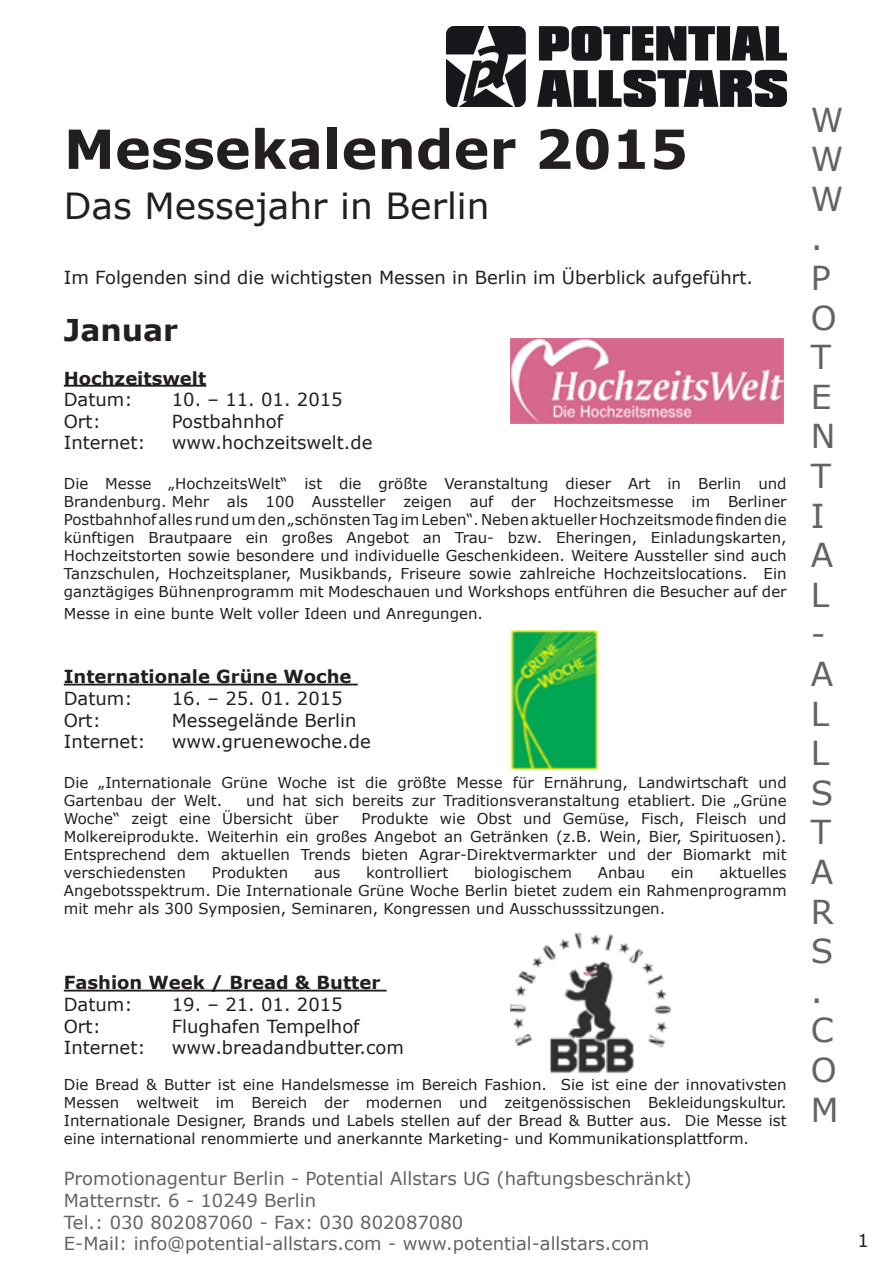
<style>
.page{position:relative;width:893px;height:1263px;background:#fff}
.page>*{position:absolute;margin:0;border:0;box-sizing:border-box;transform-origin:0 0}
.t1{font:700 54px "Verdana";color:#231f20}
.t2{font:36px "Verdana";color:#231f20}
.t3{font:33px "Verdana";color:#636366}
.t4{font:700 30px "Verdana";color:#231f20}
.t5{font:18px "Verdana";color:#231f20}
.t6{font:18px "Verdana";color:#636366}
.t7{font:700 18px "Verdana";color:#231f20}
.t8{font:15px/18px "Verdana";color:#231f20;text-align:justify}
</style>
<div class="page">
<img style="left:446px;top:27px;width:341px;height:79px">
<hr style="left:64px;top:385px;width:142px;height:2px;background:#231f20">
<hr style="left:64px;top:684px;width:294px;height:1px;background:#231f20">
<hr style="left:64px;top:990px;width:323px;height:1px;background:#231f20">
<img style="left:510px;top:338px;width:274px;height:85px">
<img style="left:510px;top:630px;width:89px;height:141px">
<img style="left:510px;top:932px;width:161px;height:141px">
<p class="t1" style="left:64px;top:115px;width:626px">Messekalender 2015</p>
<p class="t2" style="left:64px;top:181px;width:427px">Das Messejahr in Berlin</p>
<p class="t5" style="left:64px;top:265px;width:691px">Im Folgenden sind die wichtigsten Messen in Berlin im Überblick aufgeführt.</p>
<p class="t4" style="left:64px;top:311px;width:116px">Januar</p>
<p class="t7" style="left:64px;top:366px;width:144px">Hochzeitswelt</p>
<p class="t5" style="left:64px;top:387px;width:70px">Datum:</p>
<p class="t5" style="left:172px;top:387px;width:172px">10. – 11. 01. 2015</p>
<p class="t5" style="left:64px;top:409px;width:39px">Ort:</p>
<p class="t5" style="left:172px;top:409px;width:113px">Postbahnhof</p>
<p class="t5" style="left:64px;top:430px;width:83px">Internet:</p>
<p class="t5" style="left:172px;top:430px;width:202px">www.hochzeitswelt.de</p>
<p class="t8" style="left:64px;top:474px;width:724px">Die Messe „HochzeitsWelt“ ist die größte Veranstaltung dieser Art in Berlin und Brandenburg. Mehr als 100 Aussteller zeigen auf der Hochzeitsmesse im Berliner Postbahnhof alles rund um den „schönsten Tag im Leben“. Neben aktueller Hochzeitsmode finden die künftigen Brautpaare ein großes Angebot an Trau- bzw. Eheringen, Einladungskarten, Hochzeitstorten sowie besondere und individuelle Geschenkideen. Weitere Aussteller sind auch Tanzschulen, Hochzeitsplaner, Musikbands, Friseure sowie zahlreiche Hochzeitslocations. Ein ganztägiges Bühnenprogramm mit Modeschauen und Workshops entführen die Besucher auf der</p>
<p class="t8" style="left:64px;top:604px;width:421px">Messe in eine bunte Welt voller Ideen und Anregungen.</p>
<p class="t7" style="left:64px;top:665px;width:289px">Internationale Grüne Woche</p>
<p class="t5" style="left:64px;top:686px;width:70px">Datum:</p>
<p class="t5" style="left:172px;top:686px;width:172px">16. – 25. 01. 2015</p>
<p class="t5" style="left:64px;top:708px;width:39px">Ort:</p>
<p class="t5" style="left:172px;top:708px;width:186px">Messegelände Berlin</p>
<p class="t5" style="left:64px;top:729px;width:83px">Internet:</p>
<p class="t5" style="left:172px;top:729px;width:200px">www.gruenewoche.de</p>
<p class="t8" style="left:64px;top:773px;width:724px">Die „Internationale Grüne Woche ist die größte Messe für Ernährung, Landwirtschaft und<br>Gartenbau der Welt.</p>
<p class="t8" style="left:64px;top:791px;width:724px;text-indent:182px">und hat sich bereits zur Traditionsveranstaltung etabliert. Die „Grüne<br>Woche“ zeigt eine Übersicht über</p>
<p class="t8" style="left:64px;top:809px;width:724px;text-indent:298px">Produkte wie Obst und Gemüse, Fisch, Fleisch und Molkereiprodukte. Weiterhin ein großes Angebot an Getränken (z.B. Wein, Bier, Spirituosen).<br>Entsprechend dem aktuellen Trends bieten Agrar-Direktvermarkter und der Biomarkt mit verschiedensten</p>
<p class="t8" style="left:64px;top:863px;width:724px;text-indent:656px">aktuelles Angebotsspektrum. Die Internationale Grüne Woche Berlin bietet zudem ein Rahmenprogramm mit mehr als 300 Symposien, Seminaren, Kongressen und Ausschusssitzungen.</p>
<p class="t8" style="left:212px;top:863px;width:78px">Produkten</p>
<p class="t8" style="left:314px;top:863px;width:28px">aus</p>
<p class="t8" style="left:366px;top:863px;width:84px">kontrolliert</p>
<p class="t8" style="left:474px;top:863px;width:99px">biologischem</p>
<p class="t8" style="left:598px;top:863px;width:49px">Anbau</p>
<p class="t8" style="left:671px;top:863px;width:24px">ein</p>
<p class="t7" style="left:64px;top:971px;width:318px">Fashion Week / Bread &amp; Butter</p>
<p class="t5" style="left:64px;top:992px;width:70px">Datum:</p>
<p class="t5" style="left:172px;top:992px;width:172px">19. – 21. 01. 2015</p>
<p class="t5" style="left:64px;top:1014px;width:39px">Ort:</p>
<p class="t5" style="left:172px;top:1014px;width:189px">Flughafen Tempelhof</p>
<p class="t5" style="left:64px;top:1035px;width:83px">Internet:</p>
<p class="t5" style="left:172px;top:1035px;width:234px">www.breadandbutter.com</p>
<p class="t8" style="left:64px;top:1075px;width:724px">Die Bread &amp; Butter ist eine Handelsmesse im Bereich Fashion. Sie ist eine der innovativsten Messen weltweit im Bereich der modernen und zeitgenössischen Bekleidungskultur.<br>Internationale Designer, Brands und Labels stellen auf der Bread &amp; Butter aus. Die Messe ist eine international renommierte und anerkannte Marketing- und Kommunikationsplattform.</p>
<p class="t6" style="left:64px;top:1166px;width:629px">Promotionagentur Berlin - Potential Allstars UG (haftungsbeschränkt)</p>
<p class="t6" style="left:64px;top:1188px;width:254px">Matternstr. 6 - 10249 Berlin</p>
<p class="t6" style="left:64px;top:1209px;width:401px">Tel.: 030 802087060 - Fax: 030 802087080</p>
<p class="t6" style="left:64px;top:1231px;width:587px">E-Mail: info@potential-allstars.com - www.potential-allstars.com</p>
<p class="t3" style="left:811px;top:97px;width:34px">W</p>
<p class="t3" style="left:811px;top:136px;width:34px">W</p>
<p class="t3" style="left:811px;top:176px;width:34px">W</p>
<p class="t3" style="left:811px;top:216px;width:14px">.</p>
<p class="t3" style="left:811px;top:255px;width:21px">P</p>
<p class="t3" style="left:811px;top:295px;width:27px">O</p>
<p class="t3" style="left:811px;top:334px;width:22px">T</p>
<p class="t3" style="left:811px;top:374px;width:22px">E</p>
<p class="t3" style="left:811px;top:414px;width:26px">N</p>
<p class="t3" style="left:811px;top:453px;width:22px">T</p>
<p class="t3" style="left:811px;top:493px;width:15px">I</p>
<p class="t3" style="left:811px;top:532px;width:24px">A</p>
<p class="t3" style="left:811px;top:572px;width:20px">L</p>
<p class="t3" style="left:811px;top:612px;width:16px">-</p>
<p class="t3" style="left:811px;top:651px;width:24px">A</p>
<p class="t3" style="left:811px;top:691px;width:20px">L</p>
<p class="t3" style="left:811px;top:730px;width:20px">L</p>
<p class="t3" style="left:811px;top:770px;width:24px">S</p>
<p class="t3" style="left:811px;top:810px;width:22px">T</p>
<p class="t3" style="left:811px;top:849px;width:24px">A</p>
<p class="t3" style="left:811px;top:889px;width:24px">R</p>
<p class="t3" style="left:811px;top:928px;width:24px">S</p>
<p class="t3" style="left:811px;top:968px;width:14px">.</p>
<p class="t3" style="left:811px;top:1008px;width:25px">C</p>
<p class="t3" style="left:811px;top:1047px;width:27px">O</p>
<p class="t3" style="left:811px;top:1087px;width:29px">M</p>
<p class="t5" style="left:857px;top:1228px;width:13px">1</p>
</div>
